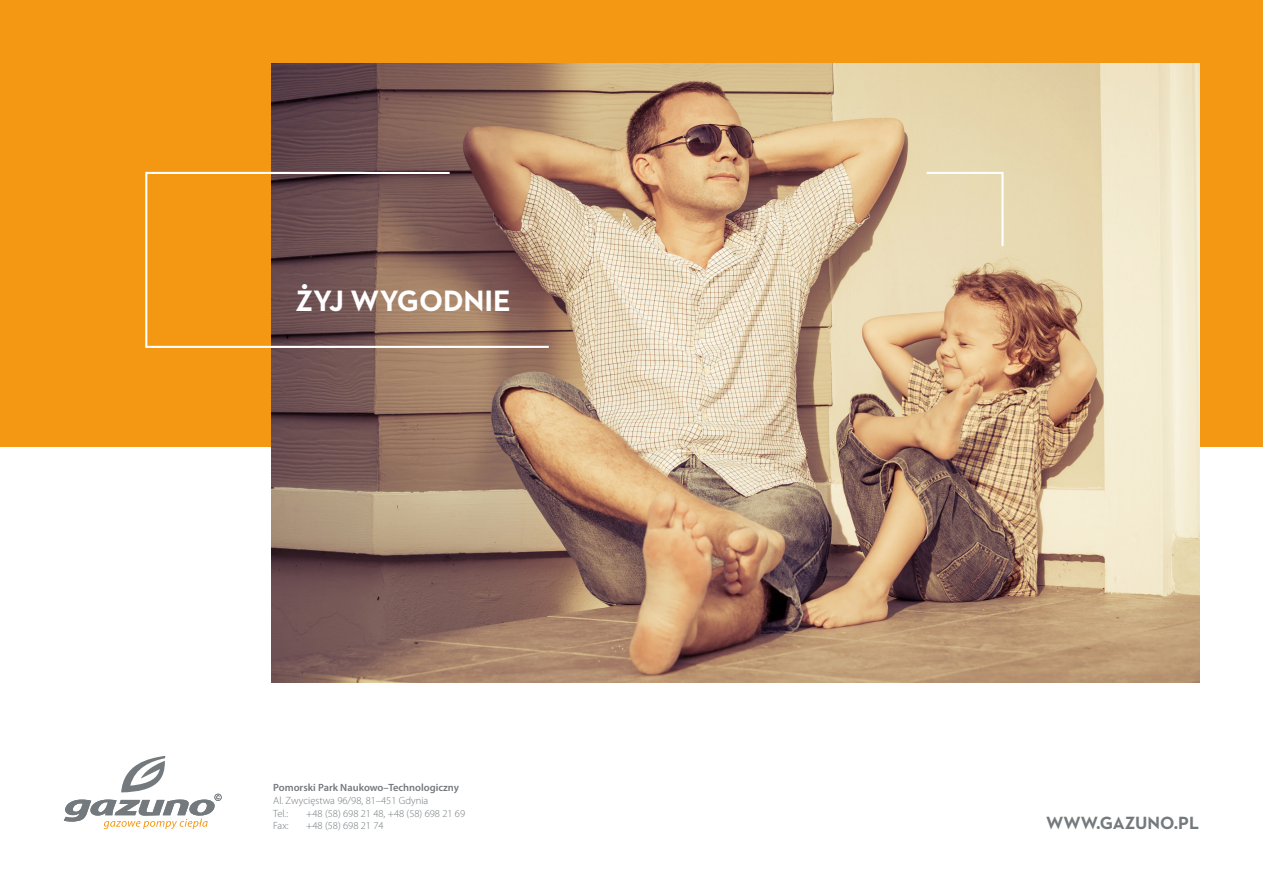
<style>
.page{position:relative;width:1263px;height:893px;background:#fff}
.page>*{position:absolute;margin:0;border:0;box-sizing:border-box;transform-origin:0 0}
.t1{font:700 30px "Neutraface 2 Text";color:#fff}
.t2{font:700 18px "Neutraface 2 Text";color:#73797c}
.t3{font:300 10.5px/12.6px "Myriad Pro";color:#73797c}
.t4{font:600 10.5px "Myriad Pro";color:#73797c}
</style>
<div class="page">
<svg style="left:64px;top:756px;width:158px;height:73px"></svg>
<div style="left:0;top:0;width:1263px;height:446px;background:#f49712"></div>
<img style="left:271px;top:64px;width:928px;height:618px">
<svg style="left:145px;top:171px;width:406px;height:178px"></svg>
<div style="left:924px;top:171px;width:81px;height:77px;background:#e9dbb6"></div>
<h1 class="t1" style="left:296px;top:281px;width:217px">ŻYJ WYGODNIE</h1>
<p class="t4" style="left:273px;top:782px;width:187px">Pomorski Park Naukowo–Technologiczny</p>
<p class="t3" style="left:273px;top:794px;width:157px">Al. Zwycięstwa 96/98, 81–451 Gdynia<br>Tel.:</p>
<p class="t3" style="left:306px;top:807px;width:160px">+48 (58) 698 21 48, +48 (58) 698 21 69</p>
<p class="t3" style="left:273px;top:820px;width:17px">Fax:</p>
<p class="t3" style="left:306px;top:820px;width:79px">+48 (58) 698 21 74</p>
<h2 class="t2" style="left:1046px;top:811px;width:154px">WWW.GAZUNO.PL</h2>
</div>
